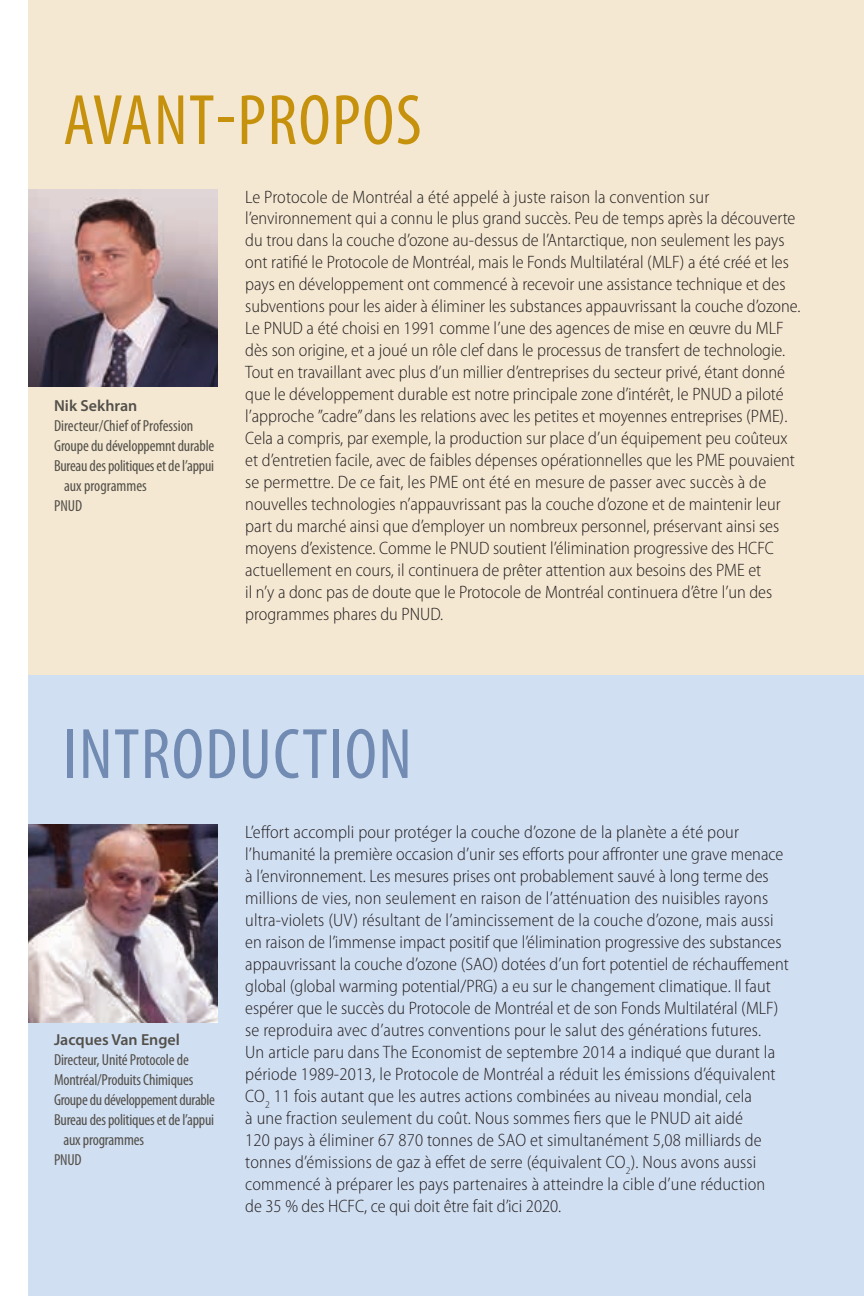
<style>
.page{position:relative;width:864px;height:1296px;background:#fff}
.page>*{position:absolute;margin:0;border:0;box-sizing:border-box;transform-origin:0 0}
.t1{font:condensed 72px "Myriad Pro";letter-spacing:.02em;color:#c6920e}
.t2{font:condensed 72px "Myriad Pro";letter-spacing:.02em;color:#718bb2}
.t3{font:300 semi-condensed 18px/22px "Myriad Pro";color:#231f20}
.t4{font:condensed 16px "Myriad Pro";letter-spacing:-.015em;color:#53504a}
.t5{font:600 16px "Myriad Pro";color:#53504a}
</style>
<div class="page">
<div style="left:29px;top:0;width:835px;height:724px;background:#f5e8d2"></div>
<div style="left:29px;top:675px;width:835px;height:621px;background:#d1dff2"></div>
<img style="left:29px;top:189px;width:188px;height:198px">
<img style="left:29px;top:825px;width:188px;height:198px">
<h1 class="t1" style="left:63px;top:77px;width:360px">Avant-propos</h1>
<p class="t5" style="left:54px;top:395px;width:85px">Nik Sekhran</p>
<p class="t4" style="left:54px;top:416px;width:141px">Directeur/Chief of Profession</p>
<p class="t4" style="left:54px;top:436px;width:162px">Groupe du développemnt durable</p>
<p class="t4" style="left:54px;top:456px;width:162px">Bureau des politiques et de l’appui</p>
<p class="t4" style="left:64px;top:476px;width:84px">aux programmes</p>
<p class="t4" style="left:54px;top:496px;width:15px">PNUD</p>
<p class="t3" style="left:245px;top:186px;width:557px">Le Protocole de Montréal a été appelé à juste raison la convention sur l’environnement qui a connu le plus grand succès. Peu de temps après la découverte du trou dans la couche d’ozone au-dessus de l’Antarctique, non seulement les pays ont ratifié le Protocole de Montréal, mais le Fonds Multilatéral (MLF) a été créé et les pays en développement ont commencé à recevoir une assistance technique et des subventions pour les aider à éliminer les substances appauvrissant la couche d’ozone.<br>Le PNUD a été choisi en 1991 comme l’une des agences de mise en œuvre du MLF dès son origine, et a joué un rôle clef dans le processus de transfert de technologie.<br>Tout en travaillant avec plus d’un millier d’entreprises du secteur privé, étant donné que le développement durable est notre principale zone d’intérêt, le PNUD a piloté l’approche ”cadre” dans les relations avec les petites et moyennes entreprises (PME).<br>Cela a compris, par exemple, la production sur place d’un équipement peu coûteux et d’entretien facile, avec de faibles dépenses opérationnelles que les PME pouvaient se permettre. De ce fait, les PME ont été en mesure de passer avec succès à de nouvelles technologies n’appauvrissant pas la couche d’ozone et de maintenir leur part du marché ainsi que d’employer un nombreux personnel, préservant ainsi ses moyens d’existence. Comme le PNUD soutient l’élimination progressive des HCFC actuellement en cours, il continuera de prêter attention aux besoins des PME et<br>il n’y a donc pas de doute que le Protocole de Montréal continuera d’être l’un des programmes phares du PNUD.</p>
<h1 class="t2" style="left:63px;top:711px;width:350px">Introduction</h1>
<p class="t5" style="left:54px;top:1029px;width:127px">Jacques Van Engel</p>
<p class="t4" style="left:54px;top:1050px;width:136px">Directeur, Unité Protocole de</p>
<p class="t4" style="left:54px;top:1070px;width:141px">Montréal/Produits Chimiques</p>
<p class="t4" style="left:54px;top:1090px;width:163px">Groupe du développement durable</p>
<p class="t4" style="left:54px;top:1110px;width:162px">Bureau des politiques et de l’appui</p>
<p class="t4" style="left:63px;top:1130px;width:82px">aux programmes</p>
<p class="t4" style="left:54px;top:1150px;width:14px">PNUD</p>
<p class="t3" style="left:245px;top:822px;width:545px">L’effort accompli pour protéger la couche d’ozone de la planète a été pour l’humanité la première occasion d’unir ses efforts pour affronter une grave menace à l’environnement. Les mesures prises ont probablement sauvé à long terme des millions de vies, non seulement en raison de l’atténuation des nuisibles rayons ultra-violets (UV) résultant de l’amincissement de la couche d’ozone, mais aussi en raison de l’immense impact positif que l’élimination progressive des substances appauvrissant la couche d’ozone (SAO) dotées d’un fort potentiel de réchauffement global (global warming potential/PRG) a eu sur le changement climatique. Il faut espérer que le succès du Protocole de Montréal et de son Fonds Multilatéral (MLF) se reproduira avec d’autres conventions pour le salut des générations futures.<br>Un article paru dans The Economist de septembre 2014 a indiqué que durant la période 1989-2013, le Protocole de Montréal a réduit les émissions d’équivalent CO<sub>2</sub> 11 fois autant que les autres actions combinées au niveau mondial, cela<br>à une fraction seulement du coût. Nous sommes fiers que le PNUD ait aidé<br>120 pays à éliminer 67 870 tonnes de SAO et simultanément 5,08 milliards de tonnes d’émissions de gaz à effet de serre (équivalent CO<sub>2</sub>). Nous avons aussi commencé à préparer les pays partenaires à atteindre la cible d’une réduction<br>de 35 % des HCFC, ce qui doit être fait d’ici 2020.</p>
</div>
